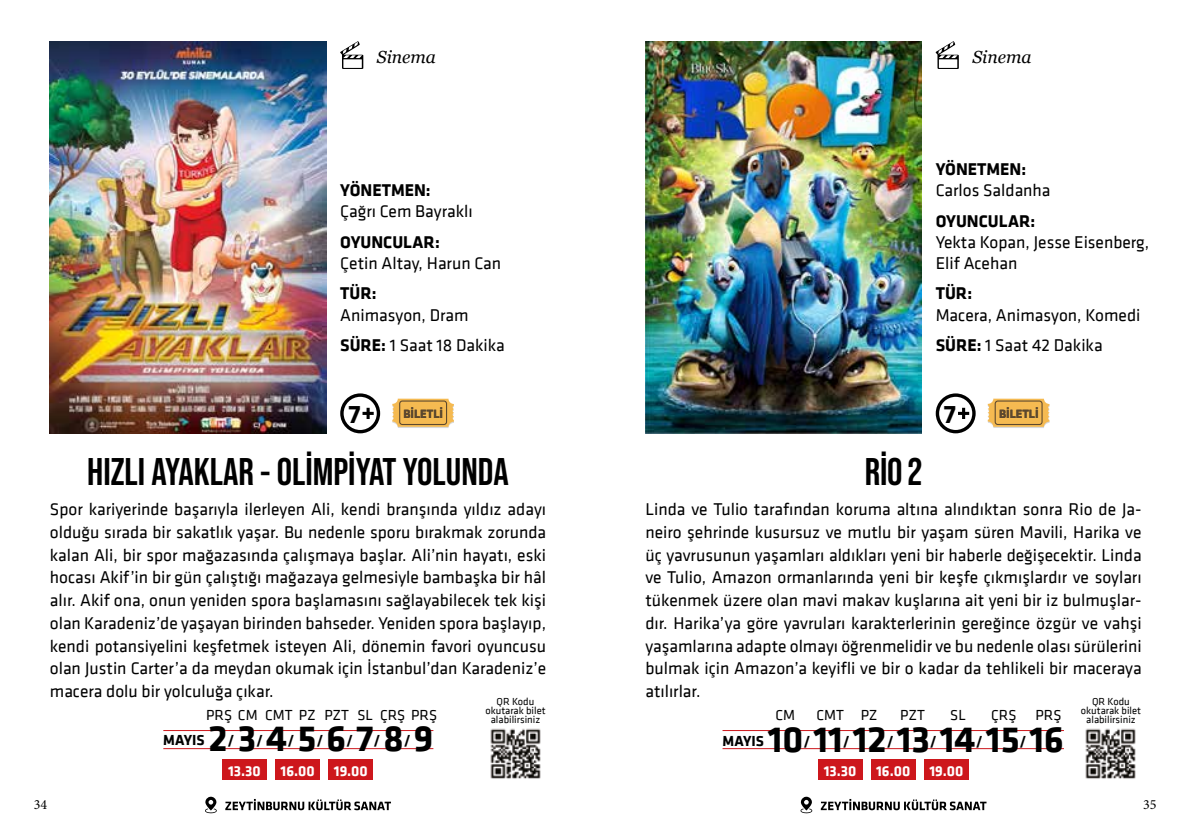
<style>
.page{position:relative;width:1191px;height:829px;background:#fff}
.page>*{position:absolute;margin:0;border:0;box-sizing:border-box;transform-origin:0 0}
.t1{font:700 38.5px "Bebas Neue Pro";color:#000}
.t2{font:700 37.98px "Klavika";color:#000}
.t3{font:700 26.43px "Klavika";color:#000}
.t4{font:17.5px/22.8px "Klavika";color:#000}
.t5{font:700 17.5px "Klavika";color:#000}
.t6{font:italic 17.5px "Georgia";color:#000}
.t7{font:15.05px "Klavika";color:#000}
.t8{font:700 15.05px "Klavika";color:#fff}
.t9{font:700 15.05px "Klavika";color:#000}
.t10{font:14px "Minion Pro";color:#000}
.t11{font:700 12.25px "Klavika";color:#5c482e}
.t12{font:10.5px/9.3px "Klavika";color:#000;text-align:center}
.s1{font-weight:700}
</style>
<div class="page">
<hr style="left:722px;top:730px;width:342px;height:1px;background:#cd171c">
<hr style="left:722px;top:748px;width:342px;height:1px;background:#cd171c">
<hr style="left:163px;top:730px;width:270px;height:1px;background:#cd171c">
<hr style="left:163px;top:748px;width:270px;height:1px;background:#cd171c">
<svg style="left:935px;top:41px;width:23px;height:28px"></svg>
<svg style="left:987px;top:398px;width:62px;height:30px;background:#e8b863"></svg>
<svg style="left:937px;top:395px;width:37px;height:36px"></svg>
<div style="left:935px;top:393px;width:40px;height:40px;border:3px solid #000;border-radius:50%"></div>
<svg style="left:958px;top:408px;width:11px;height:11px"></svg>
<img style="left:1085px;top:728px;width:51px;height:51px">
<svg style="left:821px;top:798px;width:165px;height:12px"></svg>
<svg style="left:800px;top:796px;width:12px;height:17px"></svg>
<div style="left:818px;top:759px;width:44px;height:20px;background:#cd171c"></div>
<div style="left:924px;top:759px;width:44px;height:20px;background:#cd171c"></div>
<div style="left:871px;top:759px;width:44px;height:20px;background:#cd171c"></div>
<div style="left:222px;top:759px;width:44px;height:20px;background:#cd171c"></div>
<div style="left:329px;top:759px;width:44px;height:20px;background:#cd171c"></div>
<div style="left:275px;top:759px;width:45px;height:20px;background:#cd171c"></div>
<img style="left:645px;top:41px;width:277px;height:392px">
<svg style="left:340px;top:41px;width:23px;height:28px"></svg>
<svg style="left:392px;top:398px;width:62px;height:30px;background:#e8b863"></svg>
<svg style="left:342px;top:395px;width:36px;height:36px"></svg>
<div style="left:340px;top:393px;width:40px;height:40px;border:3px solid #000;border-radius:50%"></div>
<svg style="left:362px;top:408px;width:12px;height:11px"></svg>
<img style="left:490px;top:728px;width:51px;height:51px">
<svg style="left:225px;top:798px;width:166px;height:12px"></svg>
<svg style="left:205px;top:796px;width:12px;height:17px"></svg>
<img style="left:50px;top:41px;width:276px;height:392px">
<p class="t6" style="left:377px;top:46px;width:61px">Sinema</p>
<p class="t6" style="left:972px;top:46px;width:61px">Sinema</p>
<p class="t5" style="left:340px;top:177px;width:92px">YÖNETMEN:</p>
<p class="t4" style="left:340px;top:199px;width:134px">Çağrı Cem Bayraklı</p>
<p class="t5" style="left:340px;top:229px;width:101px">OYUNCULAR:</p>
<p class="t4" style="left:340px;top:251px;width:162px">Çetin Altay, Harun Can</p>
<p class="t5" style="left:340px;top:281px;width:38px">TÜR:</p>
<p class="t4" style="left:340px;top:298px;width:166px;line-height:31px">Animasyon, Dram<br><span class="s1">SÜRE:</span> 1 Saat 18 Dakika</p>
<p class="t5" style="left:935px;top:156px;width:92px">YÖNETMEN:</p>
<p class="t4" style="left:935px;top:178px;width:116px">Carlos Saldanha</p>
<p class="t5" style="left:935px;top:208px;width:101px">OYUNCULAR:</p>
<p class="t4" style="left:935px;top:231px;width:215px;line-height:21px">Yekta Kopan, Jesse Eisenberg,<br>Elif Acehan</p>
<p class="t5" style="left:935px;top:281px;width:38px">TÜR:</p>
<p class="t4" style="left:935px;top:298px;width:206px;line-height:31px">Macera, Animasyon, Komedi<br><span class="s1">SÜRE:</span> 1 Saat 42 Dakika</p>
<h3 class="t3" style="left:348px;top:395px;width:14px">7</h3>
<p class="t11" style="left:403px;top:405px;width:41px">BİLETLİ</p>
<h3 class="t3" style="left:944px;top:395px;width:14px">7</h3>
<p class="t11" style="left:999px;top:405px;width:41px">BİLETLİ</p>
<h1 class="t1" style="left:87px;top:449px;width:423px">HIZLI AYAKLAR - OLİMPİYAT YOLUNDA</h1>
<h1 class="t1" style="left:865px;top:449px;width:59px">RİO 2</h1>
<p class="t4" style="left:645px;top:497px;width:498px;text-align:justify">Linda ve Tulio tarafından koruma altına alındıktan sonra Rio de Ja&shy;neiro şehrinde kusursuz ve mutlu bir yaşam süren Mavili, Harika ve üç yavrusunun yaşamları aldıkları yeni bir haberle değişecektir. Linda ve Tulio, Amazon ormanlarında yeni bir keşfe çıkmışlardır ve soyları tükenmek üzere olan mavi makav kuşlarına ait yeni bir iz bulmuşlar&shy;dır. Harika’ya göre yavruları karakterlerinin gereğince özgür ve vahşi yaşamlarına adapte olmayı öğrenmelidir ve bu nedenle olası sürülerini bulmak için Amazon’a keyifli ve bir o kadar da tehlikeli bir maceraya atılırlar.</p>
<p class="t4" style="left:50px;top:497px;width:498px;text-align:justify">Spor kariyerinde başarıyla ilerleyen Ali, kendi branşında yıldız adayı olduğu sırada bir sakatlık yaşar. Bu nedenle sporu bırakmak zorunda kalan Ali, bir spor mağazasında çalışmaya başlar. Ali’nin hayatı, eski hocası Akif’in bir gün çalıştığı mağazaya gelmesiyle bambaşka bir hâl alır. Akif ona, onun yeniden spora başlamasını sağlayabilecek tek kişi olan Karadeniz’de yaşayan birinden bahseder. Yeniden spora başlayıp, kendi potansiyelini keşfetmek isteyen Ali, dönemin favori oyuncusu olan Justin Carter’a da meydan okumak için İstanbul’dan Karadeniz’e macera dolu bir yolculuğa çıkar.</p>
<p class="t12" style="left:485px;top:696px;width:62px">QR Kodu okutarak bilet alabilirsiniz</p>
<p class="t12" style="left:1080px;top:696px;width:62px">QR Kodu okutarak bilet alabilirsiniz</p>
<p class="t7" style="left:206px;top:704px;width:232px">PRŞ CM CMT PZ PZT SL ÇRŞ PRŞ</p>
<p class="t7" style="left:775px;top:704px;width:21px">CM</p>
<p class="t7" style="left:816px;top:704px;width:63px">CMT PZ</p>
<p class="t7" style="left:900px;top:704px;width:26px">PZT</p>
<p class="t7" style="left:950px;top:704px;width:17px">SL</p>
<p class="t7" style="left:991px;top:704px;width:27px">ÇRŞ</p>
<p class="t7" style="left:1035px;top:704px;width:27px">PRŞ</p>
<p class="t9" style="left:163px;top:729px;width:43px">MAYIS</p>
<h2 class="t2" style="left:209px;top:710px;width:226px">2 3 4 5 6 7 8 9</h2>
<p class="t9" style="left:228px;top:729px;width:8px">/</p>
<p class="t9" style="left:256px;top:729px;width:8px">/</p>
<p class="t9" style="left:287px;top:729px;width:8px">/</p>
<p class="t9" style="left:316px;top:729px;width:8px">/</p>
<p class="t9" style="left:346px;top:729px;width:8px">/</p>
<p class="t9" style="left:373px;top:729px;width:8px">/</p>
<p class="t9" style="left:404px;top:729px;width:8px">/</p>
<p class="t9" style="left:722px;top:730px;width:43px">MAYIS</p>
<h2 class="t2" style="left:767px;top:711px;width:298px">10 11 12 13 14 15 16</h2>
<p class="t9" style="left:803px;top:730px;width:8px">/</p>
<p class="t9" style="left:843px;top:730px;width:8px">/</p>
<p class="t9" style="left:886px;top:730px;width:8px">/</p>
<p class="t9" style="left:930px;top:730px;width:8px">/</p>
<p class="t9" style="left:976px;top:730px;width:8px">/</p>
<p class="t9" style="left:1019px;top:730px;width:8px">/</p>
<p class="t8" style="left:228px;top:759px;width:34px">13.30</p>
<p class="t8" style="left:280px;top:759px;width:36px">16.00</p>
<p class="t8" style="left:334px;top:759px;width:35px">19.00</p>
<p class="t8" style="left:823px;top:759px;width:34px">13.30</p>
<p class="t8" style="left:876px;top:759px;width:36px">16.00</p>
<p class="t8" style="left:929px;top:759px;width:35px">19.00</p>
<p class="t10" style="left:34px;top:795px;width:15px">34</p>
<p class="t10" style="left:1143px;top:795px;width:15px">35</p>
</div>
